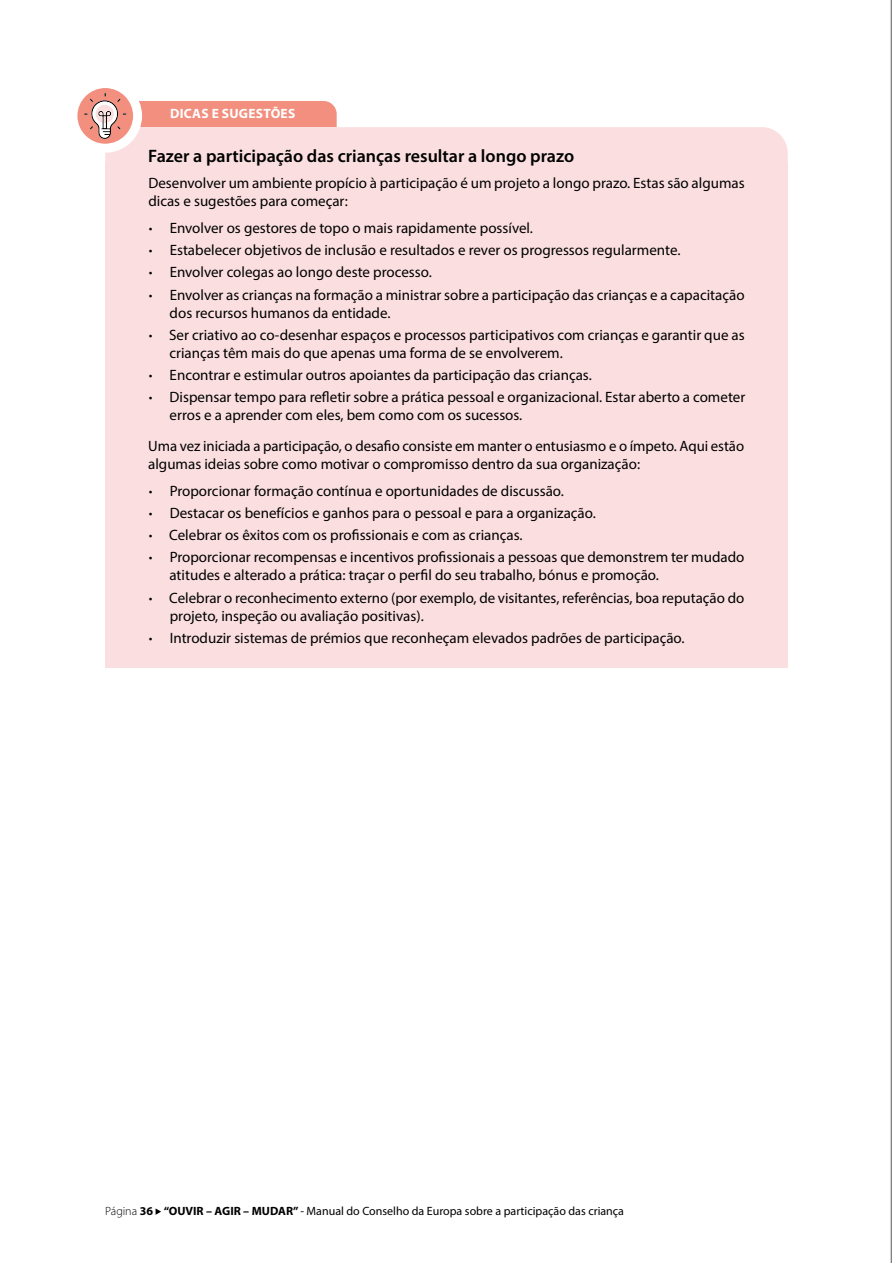
<style>
.page{position:relative;width:893px;height:1263px;background:#fff}
.page>*{position:absolute;margin:0;border:0;box-sizing:border-box;transform-origin:0 0}
.t1{font:600 18px "Myriad Pro";color:#000}
.t2{font:15px/18px "Myriad Pro";color:#000}
.t3{font:700 13.5px "Myriad Pro";letter-spacing:.02em;color:#fff}
.t4{font:12px "Myriad Pro";color:#000}
.s1{font-weight:300}
.s2{font-weight:700}
</style>
<div class="page">
<svg style="left:156px;top:1208px;width:5px;height:7px"></svg>
<hr style="left:891px;top:0;width:1px;height:1263px;background:#575756">
<div style="left:105px;top:164px;width:683px;height:63px;background:#fbdfe0"></div>
<div style="left:105px;top:209px;width:683px;height:49px;background:#fbdfe0"></div>
<div style="left:105px;top:253px;width:683px;height:49px;background:#fbdfe0"></div>
<div style="left:105px;top:276px;width:683px;height:67px;background:#fbdfe0"></div>
<div style="left:105px;top:316px;width:683px;height:67px;background:#fbdfe0"></div>
<div style="left:105px;top:378px;width:683px;height:67px;background:#fbdfe0"></div>
<div style="left:105px;top:427px;width:683px;height:63px;background:#fbdfe0"></div>
<div style="left:105px;top:472px;width:683px;height:49px;background:#fbdfe0"></div>
<div style="left:105px;top:516px;width:683px;height:49px;background:#fbdfe0"></div>
<div style="left:105px;top:538px;width:683px;height:67px;background:#fbdfe0"></div>
<div style="left:105px;top:579px;width:683px;height:67px;background:#fbdfe0"></div>
<div style="left:105px;top:619px;width:683px;height:49px;background:#fbdfe0"></div>
<svg style="left:73px;top:84px;width:65px;height:64px"></svg>
<svg style="left:84px;top:93px;width:704px;height:71px"></svg>
<div style="left:68px;top:79px;width:74px;height:74px;border:9px solid #fff;border-radius:50%"></div>
<p class="t3" style="left:170px;top:105px;width:127px">DICAS E SUGESTÕES</p>
<p class="t1" style="left:148px;top:144px;width:427px">Fazer a participação das crianças resultar a longo prazo</p>
<p class="t2" style="left:148px;top:174px;width:598px">Desenvolver um ambiente propício à participação é um projeto a longo prazo. Estas são algumas dicas e sugestões para começar:</p>
<p class="t2" style="left:149px;top:219px;width:386px"><span class="s1">•</span> Envolver os gestores de topo o mais rapidamente possível.</p>
<p class="t2" style="left:149px;top:241px;width:533px"><span class="s1">•</span> Estabelecer objetivos de inclusão e resultados e rever os progressos regularmente.</p>
<p class="t2" style="left:149px;top:263px;width:284px"><span class="s1">•</span> Envolver colegas ao longo deste processo.</p>
<p class="t2" style="left:170px;top:285px;width:576px;text-indent:-21px"><span class="s1">•</span> Envolver as crianças na formação a ministrar sobre a participação das crianças e a capacitação dos recursos humanos da entidade.</p>
<p class="t2" style="left:169px;top:326px;width:577px;text-indent:-20px"><span class="s1">•</span> Ser criativo ao co-desenhar espaços e processos participativos com crianças e garantir que as crianças têm mais do que apenas uma forma de se envolverem.</p>
<p class="t2" style="left:149px;top:366px;width:444px"><span class="s1">•</span> Encontrar e estimular outros apoiantes da participação das crianças.</p>
<p class="t2" style="left:170px;top:388px;width:577px;text-indent:-21px"><span class="s1">•</span> Dispensar tempo para refletir sobre a prática pessoal e organizacional. Estar aberto a cometer erros e a aprender com eles, bem como com os sucessos.</p>
<p class="t2" style="left:148px;top:437px;width:597px">Uma vez iniciada a participação, o desafio consiste em manter o entusiasmo e o ímpeto. Aqui estão algumas ideias sobre como motivar o compromisso dentro da sua organização:</p>
<p class="t2" style="left:149px;top:481px;width:416px"><span class="s1">•</span> Proporcionar formação contínua e oportunidades de discussão.</p>
<p class="t2" style="left:149px;top:504px;width:448px"><span class="s1">•</span> Destacar os benefícios e ganhos para o pessoal e para a organização.</p>
<p class="t2" style="left:149px;top:526px;width:375px"><span class="s1">•</span> Celebrar os êxitos com os profissionais e com as crianças.</p>
<p class="t2" style="left:169px;top:548px;width:576px;text-indent:-21px"><span class="s1">•</span> Proporcionar recompensas e incentivos profissionais a pessoas que demonstrem ter mudado atitudes e alterado a prática: traçar o perfil do seu trabalho, bónus e promoção.</p>
<p class="t2" style="left:170px;top:588px;width:576px;text-indent:-21px"><span class="s1">•</span> Celebrar o reconhecimento externo (por exemplo, de visitantes, referências, boa reputação do projeto, inspeção ou avaliação positivas).</p>
<p class="t2" style="left:149px;top:629px;width:537px"><span class="s1">•</span> Introduzir sistemas de prémios que reconheçam elevados padrões de participação.</p>
<p class="t4" style="left:105px;top:1203px;width:520px"><span class="s1">Página</span> <span class="s2">36 “OUVIR – AGIR – MUDAR”</span> - Manual do Conselho da Europa sobre a participação das criança</p>
</div>
